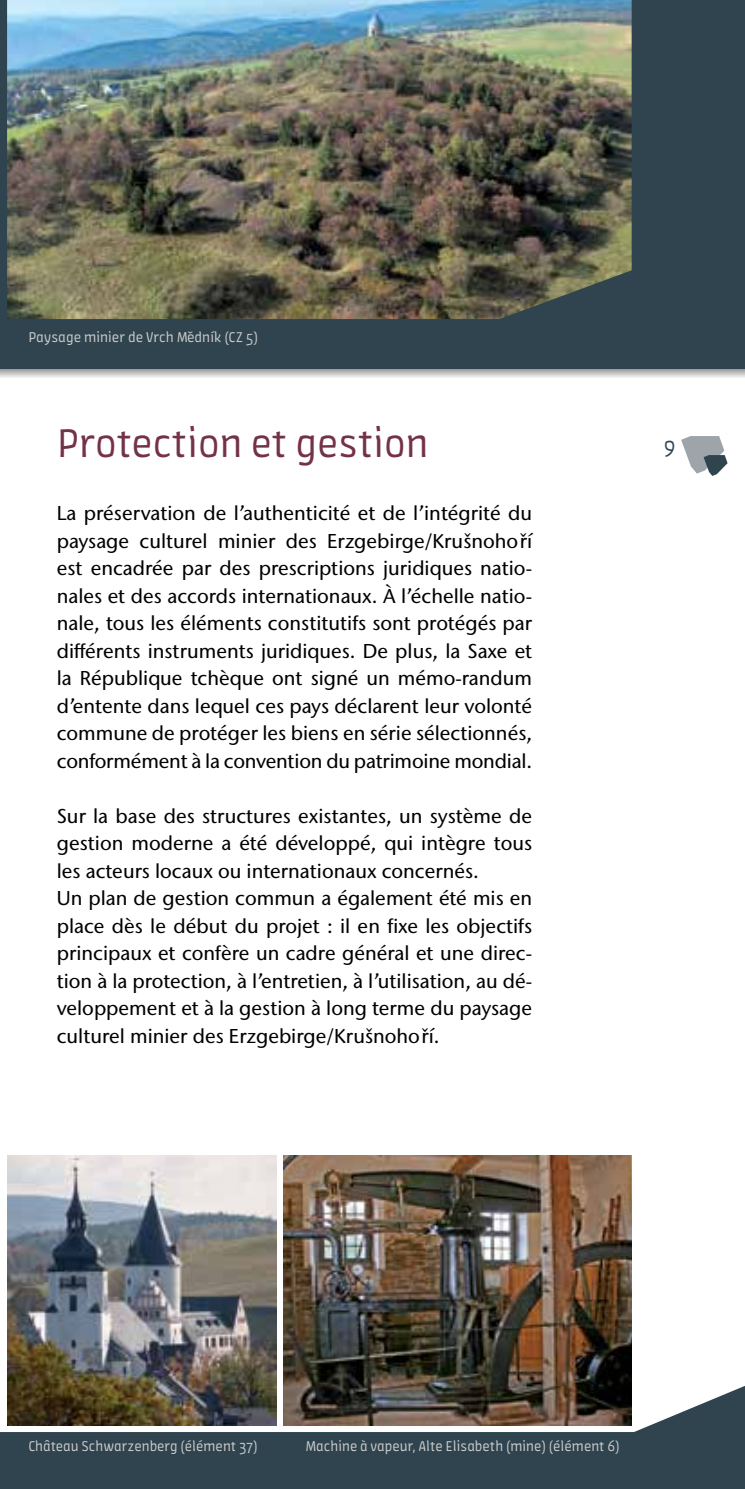
<style>
.page{position:relative;width:745px;height:1489px;background:#fff}
.page>*{position:absolute;margin:0;border:0;box-sizing:border-box;transform-origin:0 0}
.t1{font:42.5px "Amman Sans OT";color:#733247}
.t2{font:22.5px "Amman Sans OT";color:#2f444e}
.t3{font:500 20px/27.5px "Stone Sans IIITC Std";color:#000;text-align:justify}
.t4{font:15px "Amman Sans OT";color:#cecdcd}
</style>
<div class="page">
<svg style="left:681px;top:436px;width:46px;height:40px"></svg>
<svg style="left:0;top:1385px;width:744px;height:103px;background:#4c5d65"></svg>
<svg style="left:0;top:369px;width:744px;height:9px;background:#c8c8c8"></svg>
<div style="left:0;top:0;width:744px;height:369px;background:#2f444e"></div>
<img style="left:7px;top:0;width:624px;height:319px">
<img style="left:283px;top:1155px;width:348px;height:269px">
<img style="left:7px;top:1155px;width:269px;height:269px">
<p class="t4" style="left:28px;top:328px;width:231px">Paysage minier de Vrch Mˇedník (CZ 5)</p>
<h1 class="t1" style="left:57px;top:419px;width:373px">Protection et gestion</h1>
<p class="t3" style="left:57px;top:499px;width:476px">La préservation de l’authenticité et de l’intégrité du paysage culturel minier des Erzgebirge/Krušnohoˇrí est encadrée par des prescriptions juridiques natio&shy;nales et des accords internationaux. À l’échelle natio&shy;nale, tous les éléments constitutifs sont protégés par différents instruments juridiques. De plus, la Saxe et la République tchèque ont signé un mémo-randum d’entente dans lequel ces pays déclarent leur volonté commune de protéger les biens en série sélectionnés, conformément à la convention du patrimoine mondial.</p>
<p class="t3" style="left:57px;top:802px;width:476px;text-align:left">Sur la base des structures existantes, un système de gestion moderne a été développé, qui intègre tous les acteurs locaux ou internationaux concernés.<br>Un plan de gestion commun a également été mis en place dès le début du projet : il en fixe les objectifs principaux et confère un cadre général et une direc&shy;tion à la protection, à l’entretien, à l’utilisation, au dé&shy;veloppement et à la gestion à long terme du paysage culturel minier des Erzgebirge/Krušnohoˇrí.</p>
<p class="t2" style="left:663px;top:432px;width:13px">9</p>
<p class="t4" style="left:28px;top:1437px;width:231px">Château Schwarzenberg (élément 37)</p>
<p class="t4" style="left:305px;top:1437px;width:316px">Machine à vapeur, Alte Elisabeth (mine) (élément 6)</p>
</div>
